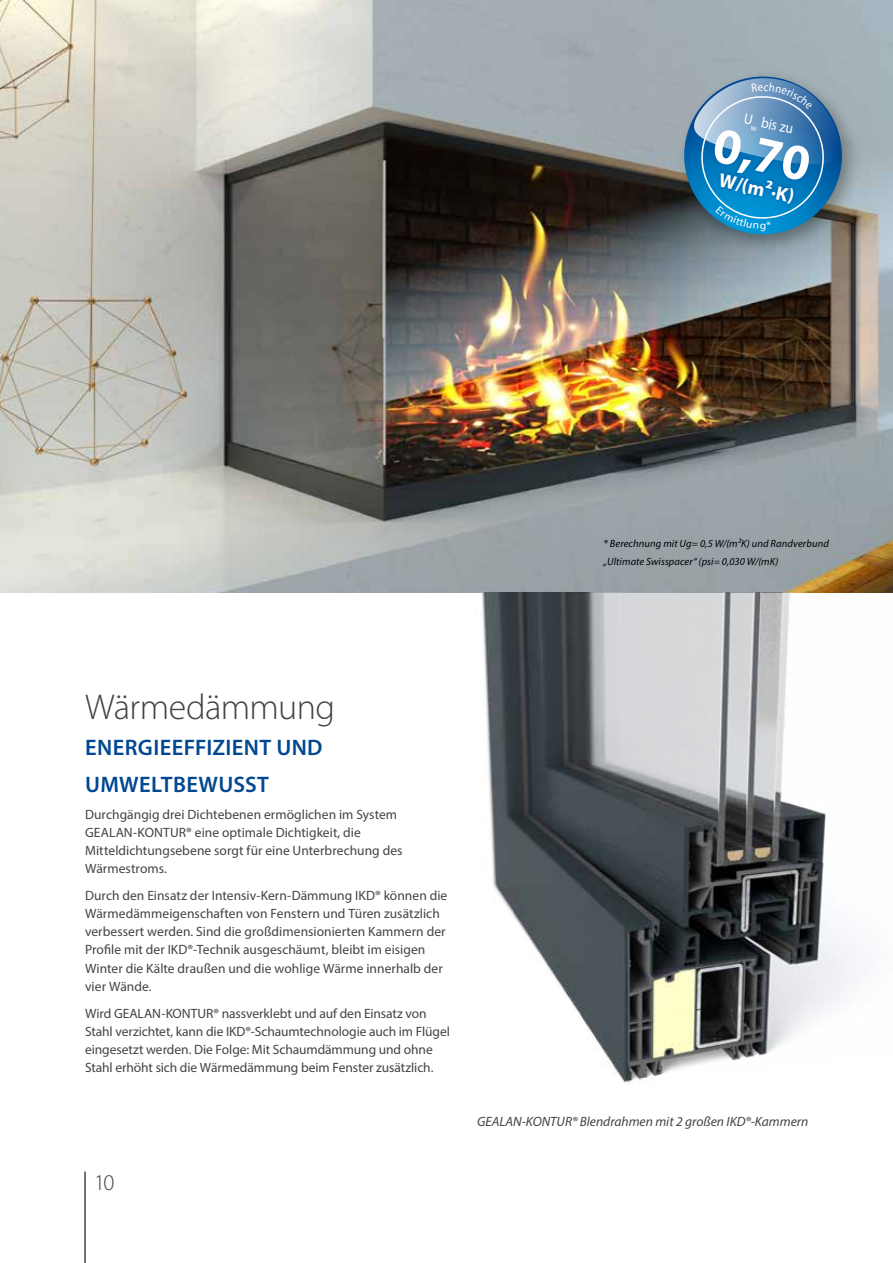
<style>
.page{position:relative;width:893px;height:1263px;background:#fff}
.page>*{position:absolute;margin:0;border:0;box-sizing:border-box;transform-origin:0 0}
.t1{font:700 51px "Myriad Pro";color:#fff}
.t2{font:300 36px "Myriad Pro";letter-spacing:-.02em;color:#434342}
.t3{font:600 22.5px/36.2px "Myriad Pro";letter-spacing:.015em;color:#004891}
.t4{font:300 22.5px "Myriad Pro";color:#434342}
.t5{font:700 19.5px "Myriad Pro";color:#fff}
.t6{font:15px "Myriad Pro";color:#fff;scale:.9 1}
.t7{font:13.5px/18.1px "Myriad Pro";color:#434342}
.t8{font:italic 13.5px "Myriad Pro";color:#434342}
.t9{font:10.8px "Myriad Pro";color:#fff;scale:1.08 1}
.t10{font:italic 10.5px/18.1px "Myriad Pro";letter-spacing:.01em;color:#000}
</style>
<div class="page">
<img style="left:0;top:0;width:893px;height:592px">
<img style="left:450px;top:592px;width:443px;height:491px">
<hr style="left:84px;top:1171px;width:2px;height:92px;background:#434342">
<div style="left:676px;top:69px;width:186px;height:185px;background:#000;opacity:.3"></div>
<svg style="left:677px;top:71px;width:172px;height:171px;background:#4f89af"></svg>
<p class="t6" style="left:746px;top:109px;width:57px;rotate:13deg">U<sub>w</sub> bis zu</p>
<h1 class="t1" style="left:721px;top:111px;width:100px;rotate:12deg">0,70</h1>
<h3 class="t5" style="left:722px;top:168px;width:78px;rotate:12deg">W/(m²·K)</h3>
<p class="t9" style="left:760px;top:219px;width:8px">g</p>
<p class="t10" style="left:604px;top:534px;width:227px">* Berechnung mit Ug= 0,5 W/(m²K) und Randverbund „Ultimate Swisspacer“ (psi= 0,030 W/(mK)</p>
<h2 class="t2" style="left:85px;top:685px;width:252px">Wärmedämmung</h2>
<h3 class="t3" style="left:85px;top:729px;width:239px">ENERGIEEFFIZIENT UND<br>UMWELTBEWUSST</h3>
<p class="t7" style="left:85px;top:805px;width:319px">Durchgängig drei Dichtebenen ermöglichen im System GEALAN-KONTUR® eine optimale Dichtigkeit, die Mitteldichtungsebene sorgt für eine Unterbrechung des Wärmestroms.</p>
<p class="t7" style="left:85px;top:886px;width:364px">Durch den Einsatz der Intensiv-Kern-Dämmung IKD® können die Wärmedämmeigenschaften von Fenstern und Türen zusätzlich verbessert werden. Sind die großdimensionierten Kammern der Profile mit der IKD®-Technik ausgeschäumt, bleibt im eisigen Winter die Kälte draußen und die wohlige Wärme innerhalb der vier Wände.</p>
<p class="t7" style="left:85px;top:1004px;width:366px">Wird GEALAN-KONTUR® nassverklebt und auf den Einsatz von Stahl verzichtet, kann die IKD®-Schaumtechnologie auch im Flügel eingesetzt werden. Die Folge: Mit Schaumdämmung und ohne Stahl erhöht sich die Wärmedämmung beim Fenster zusätzlich.</p>
<h3 class="t4" style="left:94px;top:1169px;width:22px">10</h3>
<p class="t8" style="left:477px;top:1113px;width:333px">GEALAN-KONTUR® Blendrahmen mit 2 großen IKD®-Kammern</p>
</div>
